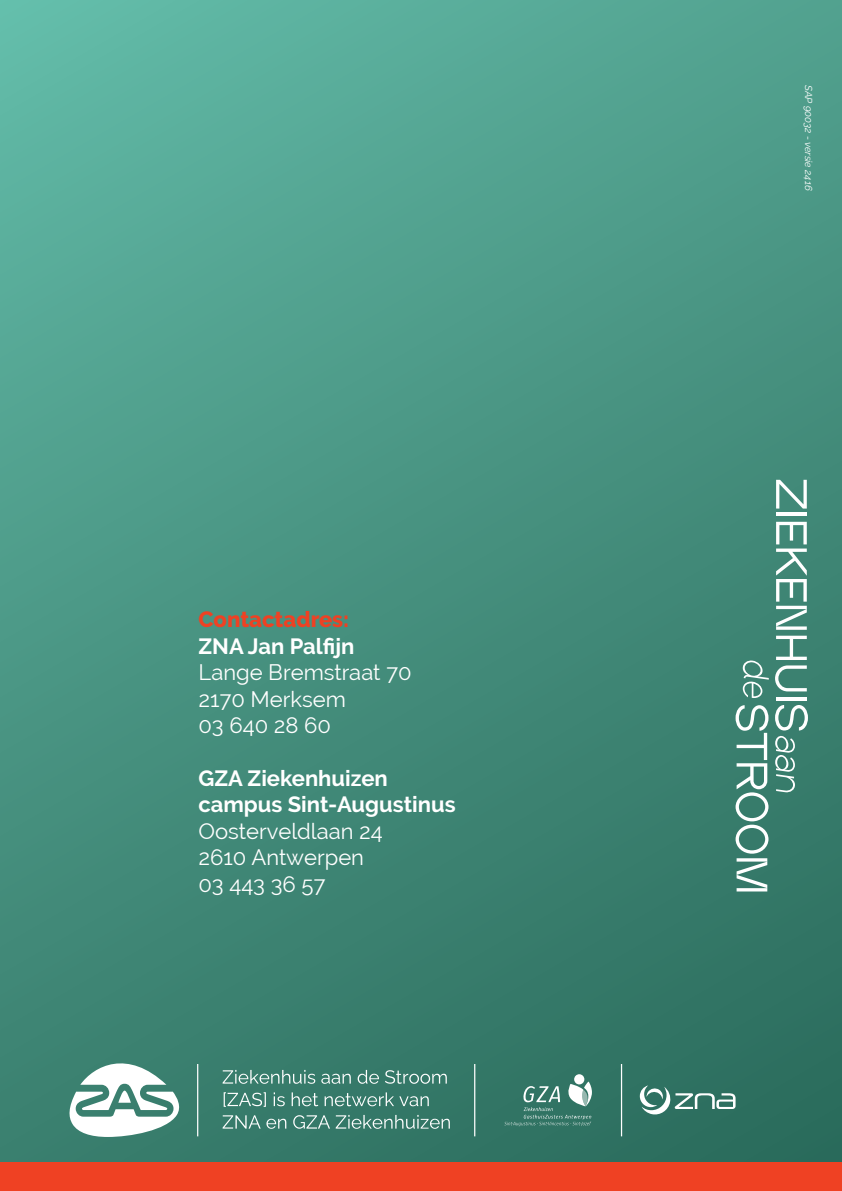
<style>
.page{position:relative;width:842px;height:1191px;background:#fff}
.page>*{position:absolute;margin:0;border:0;box-sizing:border-box;transform-origin:0 0}
.t1{font:22px/26.4px "Raleway";color:#fff}
.t2{font:700 22px/26.4px "Raleway";color:#fff}
.t3{font:800 22px "Raleway";color:#ef4123}
.t4{font:italic 10px "Raleway";color:#fff}
</style>
<div class="page">
<div style="left:0;top:0;width:842px;height:1191px;background:linear-gradient(to bottom,#5bae9b,#307262)"></div>
<div style="left:0;top:1162px;width:842px;height:29px;background:#ef4123"></div>
<hr style="left:621px;top:1064px;width:1px;height:72px;background:#fff">
<hr style="left:474px;top:1064px;width:1px;height:72px;background:#fff">
<hr style="left:197px;top:1064px;width:1px;height:72px;background:#fff">
<svg style="left:224px;top:1092px;width:42px;height:14px"></svg>
<svg style="left:274px;top:1092px;width:11px;height:14px"></svg>
<svg style="left:292px;top:1092px;width:26px;height:14px"></svg>
<svg style="left:325px;top:1092px;width:104px;height:14px"></svg>
<svg style="left:223px;top:1115px;width:63px;height:13px"></svg>
<svg style="left:293px;top:1115px;width:37px;height:13px"></svg>
<svg style="left:336px;top:1115px;width:114px;height:13px"></svg>
<div style="left:574px;top:1074px;width:10px;height:10px;background:#fff;border-radius:50%"></div>
<svg style="left:504px;top:1081px;width:88px;height:45px;background:#558c7f"></svg>
<svg style="left:640px;top:1085px;width:95px;height:30px"></svg>
<svg style="left:68px;top:1053px;width:114px;height:84px"></svg>
<svg style="left:223px;top:1070px;width:92px;height:13px"></svg>
<svg style="left:321px;top:1073px;width:30px;height:10px"></svg>
<svg style="left:358px;top:1070px;width:21px;height:13px"></svg>
<svg style="left:385px;top:1070px;width:62px;height:13px"></svg>
<svg style="left:776px;top:480px;width:31px;height:28px"></svg>
<hr style="left:776px;top:512px;width:31px;height:4px;background:#fff">
<svg style="left:775px;top:522px;width:32px;height:169px"></svg>
<hr style="left:776px;top:697px;width:31px;height:3px;background:#fff">
<svg style="left:775px;top:705px;width:33px;height:88px;background:#61988b"></svg>
<svg style="left:743px;top:660px;width:26px;height:38px"></svg>
<svg style="left:735px;top:705px;width:33px;height:186px"></svg>
<p class="t3" style="left:198px;top:607px;width:152px">Contactadres:</p>
<p class="t2" style="left:198px;top:633px;width:157px">ZNA Jan Palfijn</p>
<p class="t1" style="left:198px;top:659px;width:215px">Lange Bremstraat 70<br>2170 Merksem<br>03 640 28 60</p>
<p class="t2" style="left:198px;top:765px;width:259px">GZA Ziekenhuizen campus Sint-Augustinus</p>
<p class="t1" style="left:198px;top:817px;width:186px">Oosterveldlaan 24<br>2610 Antwerpen<br>03 443 36 57</p>
<p class="t4" style="left:814px;top:85px;width:107px;rotate:90deg">SAP 90032 - versie 2416</p>
</div>
